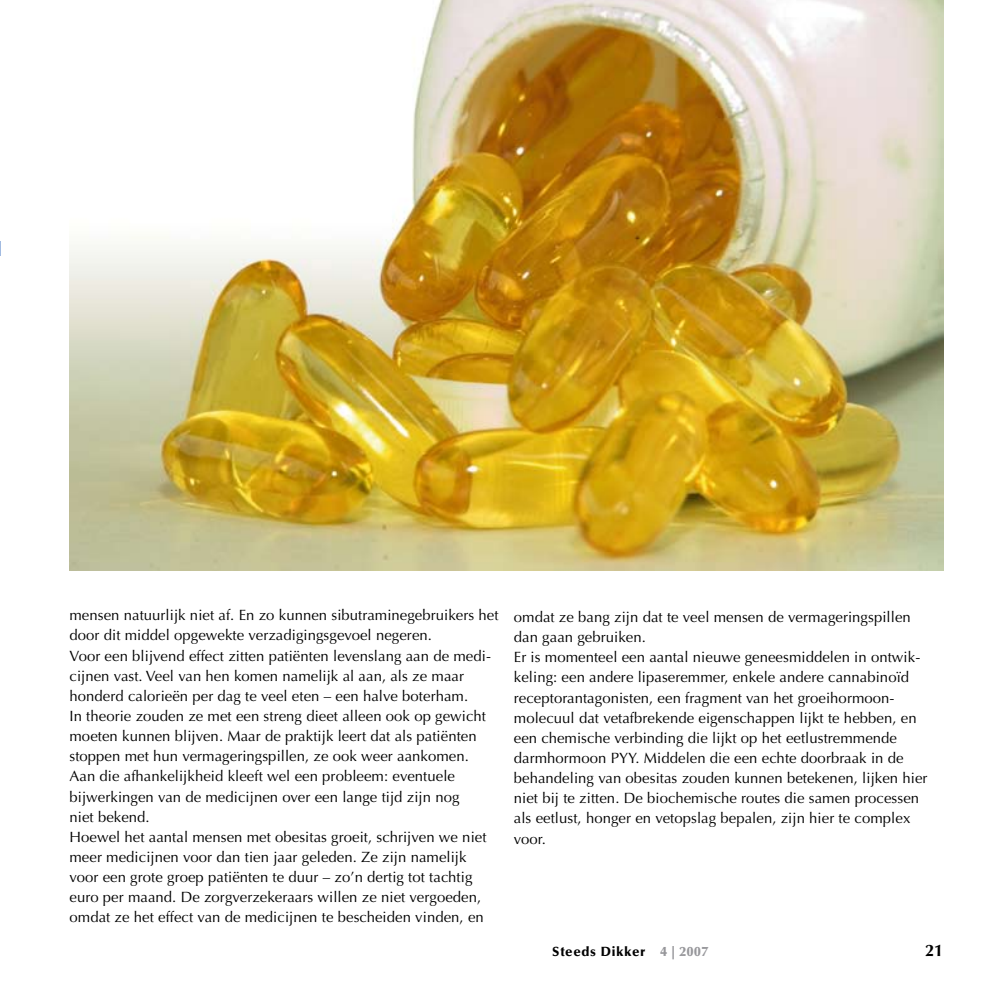
<style>
.page{position:relative;width:993px;height:993px;background:#fff}
.page>*{position:absolute;margin:0;border:0;box-sizing:border-box;transform-origin:0 0}
.t1{font:700 16.62px "Optima";color:#000}
.t2{font:14.88px/20.1px "Optima";letter-spacing:.005em;color:#000}
.t3{font:900 13.3px "Optima";letter-spacing:.05em;color:#000}
.s1{color:#97979b}
</style>
<div class="page">
<svg style="left:0;top:242px;width:1px;height:14px"></svg>
<img style="left:69px;top:0;width:874px;height:570px">
<p class="t2" style="left:69px;top:605px;width:430px">mensen natuurlijk niet af. En zo kunnen sibutraminegebruikers het door dit middel opgewekte verzadigingsgevoel negeren.<br>Voor een blijvend effect zitten patiënten levenslang aan de medi&shy;cijnen vast. Veel van hen komen namelijk al aan, als ze maar honderd calorieën per dag te veel eten – een halve boterham.<br>In theorie zouden ze met een streng dieet alleen ook op gewicht moeten kunnen blijven. Maar de praktijk leert dat als patiënten stoppen met hun vermageringspillen, ze ook weer aankomen.<br>Aan die afhankelijkheid kleeft wel een probleem: eventuele bijwerkingen van de medicijnen over een lange tijd zijn nog<br>niet bekend.<br>Hoewel het aantal mensen met obesitas groeit, schrijven we niet meer medicijnen voor dan tien jaar geleden. Ze zijn namelijk voor een grote groep patiënten te duur – zo’n dertig tot tachtig euro per maand. De zorgverzekeraars willen ze niet vergoeden, omdat ze het effect van de medicijnen te bescheiden vinden, en</p>
<p class="t2" style="left:513px;top:607px;width:415px">omdat ze bang zijn dat te veel mensen de vermageringspillen dan gaan gebruiken.<br>Er is momenteel een aantal nieuwe geneesmiddelen in ontwik&shy;keling: een andere lipaseremmer, enkele andere cannabinoïd receptorantagonisten, een fragment van het groeihormoon&shy;molecuul dat vetafbrekende eigenschappen lijkt te hebben, en een chemische verbinding die lijkt op het eetlustremmende darmhormoon PYY. Middelen die een echte doorbraak in de behandeling van obesitas zouden kunnen betekenen, lijken hier niet bij te zitten. De biochemische routes die samen processen als eetlust, honger en vetopslag bepalen, zijn hier te complex voor.</p>
<p class="t3" style="left:552px;top:943px;width:157px">Steeds Dikker <span class="s1">4 | 2007</span></p>
<p class="t1" style="left:924px;top:940px;width:20px">21</p>
</div>
